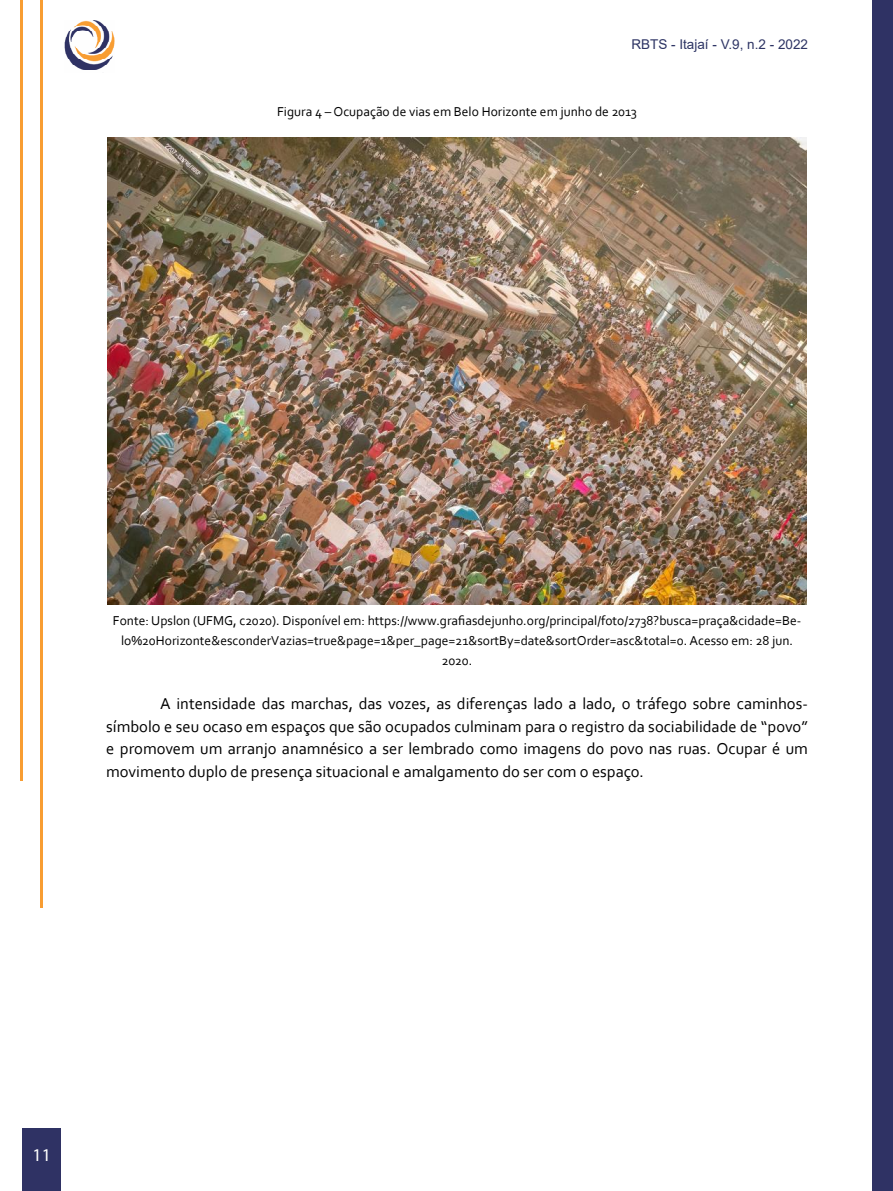
<style>
.page{position:relative;width:893px;height:1191px;background:#fff}
.page>*{position:absolute;margin:0;border:0;box-sizing:border-box;transform-origin:0 0}
.t1{font:18px "Myriad Pro";color:#fff}
.t2{font:16.5px/22.5px "Corbel";color:#000;text-align:justify}
.t3{font:13.5px/20.2px "Corbel";color:#000;text-align:center}
.t4{font:13.5px "Arial";color:#2d3464}
</style>
<div class="page">
<div style="left:23px;top:1128px;width:38px;height:63px;background:#2f3264"></div>
<div style="left:872px;top:0;width:21px;height:1191px;background:#2f3264"></div>
<hr style="left:40px;top:0;width:3px;height:908px;background:#f89d32">
<hr style="left:20px;top:0;width:3px;height:780px;background:#f89d32">
<img style="left:64px;top:20px;width:51px;height:50px">
<img style="left:108px;top:137px;width:699px;height:467px">
<p class="t4" style="left:631px;top:35px;width:178px">RBTS - Itajaí - V.9, n.2 - 2022</p>
<p class="t3" style="left:277px;top:101px;width:361px">Figura 4 – Ocupação de vias em Belo Horizonte em junho de 2013</p>
<p class="t3" style="left:113px;top:609px;width:690px">Fonte: Upslon (UFMG, c2020). Disponível em: https://www.grafiasdejunho.org/principal/foto/2738?busca=praça&amp;cidade=Be&shy;lo%20Horizonte&amp;esconderVazias=true&amp;page=1&amp;per_page=21&amp;sortBy=date&amp;sortOrder=asc&amp;total=0. Acesso em: 28 jun.<br>2020.</p>
<p class="t2" style="left:106px;top:692px;width:703px;text-indent:54px">A intensidade das marchas, das vozes, as diferenças lado a lado, o tráfego sobre caminhos&shy;símbolo e seu ocaso em espaços que são ocupados culminam para o registro da sociabilidade de “povo” e promovem um arranjo anamnésico a ser lembrado como imagens do povo nas ruas. Ocupar é um movimento duplo de presença situacional e amalgamento do ser com o espaço.</p>
<p class="t1" style="left:32px;top:1143px;width:20px">11</p>
</div>
